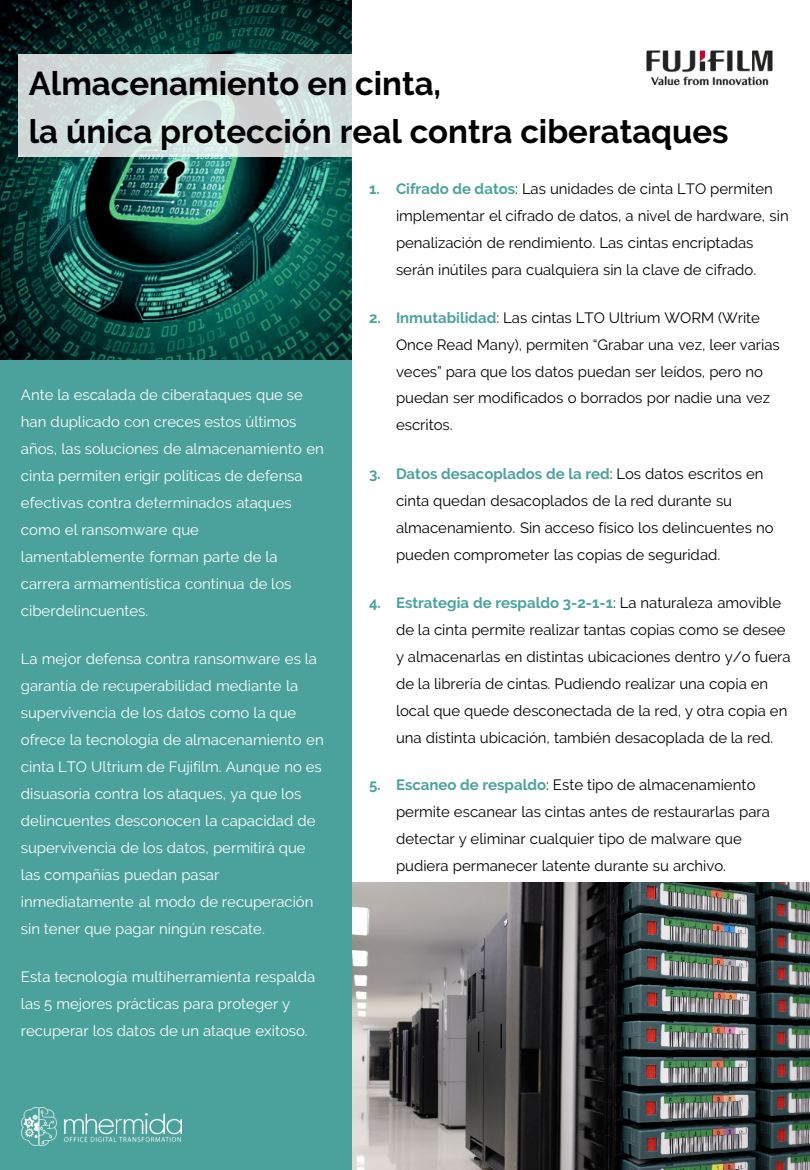
<style>
.page{position:relative;width:810px;height:1170px;background:#fff}
.page>*{position:absolute;margin:0;border:0;box-sizing:border-box;transform-origin:0 0}
.t1{font:700 33px/47.5px "Raleway";color:#000}
.t2{font:15px/27px "Raleway";color:#000}
.t3{font:15px/27px "Raleway";color:#fff}
.s1{font-weight:700;color:#4ba29d}
</style>
<div class="page">
<img style="left:352px;top:882px;width:457px;height:288px">
<img style="left:0;top:0;width:352px;height:385px">
<div style="left:1px;top:360px;width:351px;height:810px;background:#4ba29d"></div>
<img style="left:22px;top:1107px;width:159px;height:38px">
<div style="left:18px;top:54px;width:755px;height:103px;background:#fff;opacity:.81"></div>
<img style="left:645px;top:50px;width:128px;height:36px">
<p class="t1" style="left:29px;top:60px;width:701px">Almacenamiento en cinta,<br>la única protección real contra ciberataques</p>
<p class="t2" style="left:396px;top:175px;width:394px;text-indent:-27px"><span class="s1">1. Cifrado de datos</span>: Las unidades de cinta LTO permiten implementar el cifrado de datos, a nivel de hardware, sin penalización de rendimiento. Las cintas encriptadas serán inútiles para cualquiera sin la clave de cifrado.</p>
<p class="t2" style="left:396px;top:304px;width:385px;text-indent:-27px"><span class="s1">2. Inmutabilidad</span>: Las cintas LTO Ultrium WORM (Write Once Read Many), permiten “Grabar una vez, leer varias veces” para que los datos puedan ser leídos, pero no puedan ser modificados o borrados por nadie una vez escritos.</p>
<p class="t2" style="left:396px;top:460px;width:379px;text-indent:-27px"><span class="s1">3. Datos desacoplados de la red</span>: Los datos escritos en cinta quedan desacoplados de la red durante su almacenamiento. Sin acceso físico los delincuentes no pueden comprometer las copias de seguridad.</p>
<p class="t2" style="left:396px;top:589px;width:396px;text-indent:-27px"><span class="s1">4. Estrategia de respaldo 3-2-1-1</span>: La naturaleza amovible de la cinta permite realizar tantas copias como se desee y almacenarlas en distintas ubicaciones dentro y/o fuera de la librería de cintas. Pudiendo realizar una copia en local que quede desconectada de la red, y otra copia en una distinta ubicación, también desacoplada de la red.</p>
<p class="t2" style="left:396px;top:772px;width:375px;text-indent:-27px"><span class="s1">5. Escaneo de respaldo</span>: Este tipo de almacenamiento permite escanear las cintas antes de restaurarlas para detectar y eliminar cualquier tipo de malware que pudiera permanecer latente durante su archivo.</p>
<p class="t3" style="left:21px;top:381px;width:304px">Ante la escalada de ciberataques que se han duplicado con creces estos últimos años, las soluciones de almacenamiento en cinta permiten erigir políticas de defensa efectivas contra determinados ataques como el ransomware que lamentablemente forman parte de la carrera armamentística continua de los ciberdelincuentes.</p>
<p class="t3" style="left:21px;top:645px;width:304px">La mejor defensa contra ransomware es la garantía de recuperabilidad mediante la supervivencia de los datos como la que ofrece la tecnología de almacenamiento en cinta LTO Ultrium de Fujifilm. Aunque no es disuasoria contra los ataques, ya que los delincuentes desconocen la capacidad de supervivencia de los datos, permitirá que las compañías puedan pasar inmediatamente al modo de recuperación sin tener que pagar ningún rescate.</p>
<p class="t3" style="left:21px;top:963px;width:296px">Esta tecnología multiherramienta respalda las 5 mejores prácticas para proteger y recuperar los datos de un ataque exitoso.</p>
</div>
